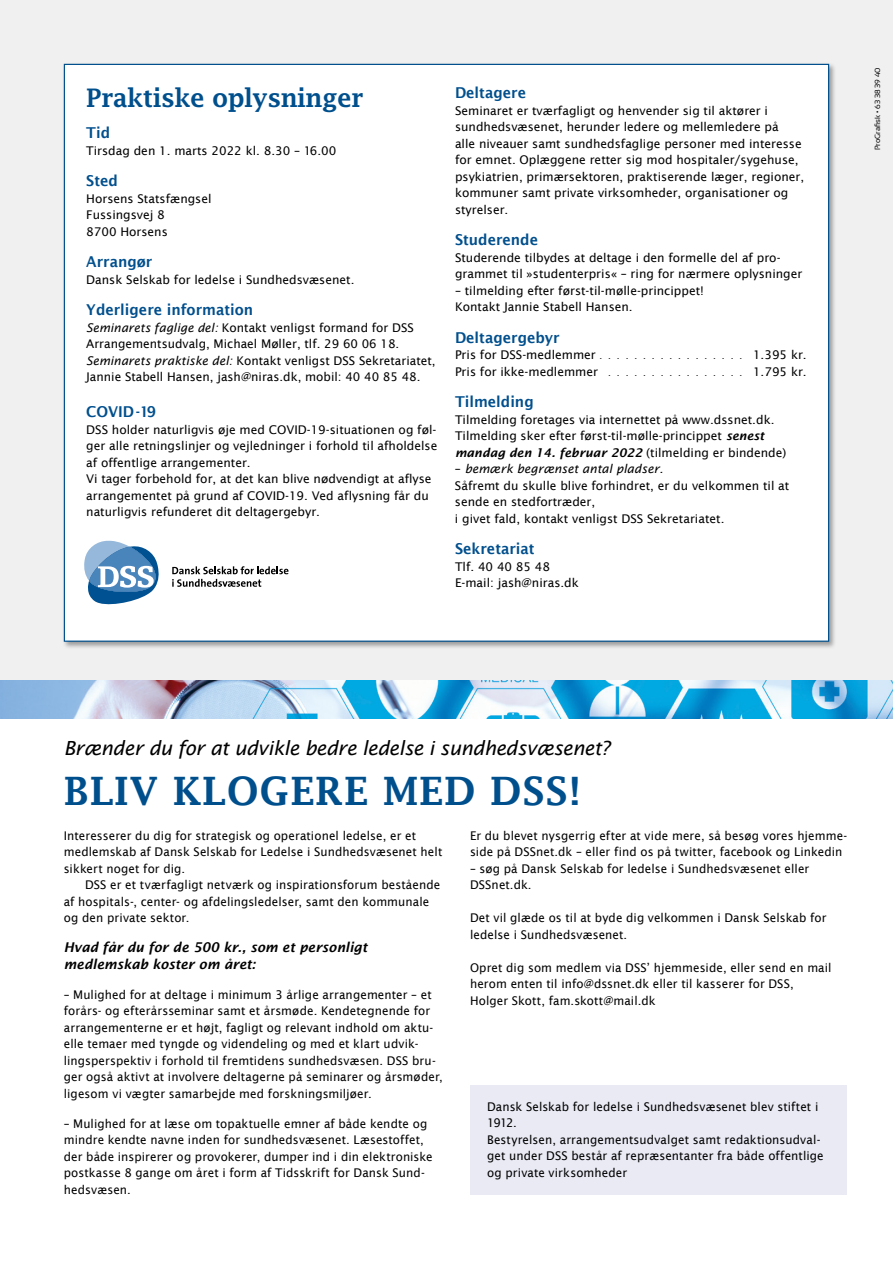
<style>
.page{position:relative;width:893px;height:1263px;background:#fff}
.page>*{position:absolute;margin:0;border:0;box-sizing:border-box;transform-origin:0 0}
.t1{font:600 39px "Lucida Fax";letter-spacing:.02em;color:#004f8d}
.t2{font:600 25.5px "Lucida Fax";letter-spacing:-.02em;color:#004f8d}
.t3{font:italic 19.5px "Lucida Sans";letter-spacing:-.02em;color:#000}
.t4{font:600 15px "Lucida Sans";color:#004f8d;scale:.95 1}
.t5{font:italic 600 13.5px/16.5px "Lucida Sans";color:#000}
.t6{font:12px/16.5px "Lucida Sans";color:#000}
.t7{font:7.5px "Sansation";color:#000}
.s1{font-style:italic}
.s2{font-weight:600;font-style:italic}
</style>
<div class="page">
<div style="left:0;top:0;width:893px;height:696px;background:#f0f0f0"></div>
<div style="left:62px;top:62px;width:774px;height:587px;background:#000;opacity:.35"></div>
<div style="left:64px;top:64px;width:765px;height:577px;background:#fff"></div>
<svg style="left:84px;top:541px;width:75px;height:64px"></svg>
<svg style="left:172px;top:566px;width:116px;height:21px"></svg>
<img style="left:0;top:681px;width:893px;height:38px">
<div style="left:470px;top:1085px;width:376px;height:109px;background:#e9eaf4"></div>
<h2 class="t2" style="left:86px;top:82px;width:279px">Praktiske oplysninger</h2>
<p class="t4" style="left:86px;top:124px;width:27px">Tid</p>
<p class="t6" style="left:86px;top:142px;width:252px">Tirsdag den 1. marts 2022 kl. 8.30 – 16.00</p>
<p class="t4" style="left:86px;top:172px;width:35px">Sted</p>
<p class="t6" style="left:86px;top:190px;width:127px">Horsens Statsfængsel<br>Fussingsvej 8<br>8700 Horsens</p>
<p class="t4" style="left:86px;top:253px;width:71px">Arrangør</p>
<p class="t6" style="left:86px;top:271px;width:270px">Dansk Selskab for ledelse i Sundhedsvæsenet.</p>
<p class="t4" style="left:86px;top:301px;width:177px">Yderligere information</p>
<p class="t6" style="left:86px;top:319px;width:351px"><span class="s1">Seminarets faglige del:</span> Kontakt venligst formand for DSS Arrangementsudvalg, Michael Møller, tlf. 29 60 06 18.<br><span class="s1">Seminarets praktiske del:</span> Kontakt venligst DSS Sekretariatet, Jannie Stabell Hansen, jash@niras.dk, mobil: 40 40 85 48.</p>
<p class="t4" style="left:86px;top:403px;width:75px">COVID-19</p>
<p class="t6" style="left:86px;top:421px;width:353px">DSS holder naturligvis øje med COVID-19-situationen og føl&shy;ger alle retningslinjer og vejledninger i forhold til afholdelse af offentlige arrangementer.<br>Vi tager forbehold for, at det kan blive nødvendigt at aflyse arrangementet på grund af COVID-19. Ved aflysning får du naturligvis refunderet dit deltagergebyr.</p>
<p class="t4" style="left:455px;top:84px;width:76px">Deltagere</p>
<p class="t6" style="left:455px;top:102px;width:351px">Seminaret er tværfagligt og henvender sig til aktører i sundhedsvæsenet, herunder ledere og mellemledere på<br>alle niveauer samt sundhedsfaglige personer med interesse for emnet. Oplæggene retter sig mod hospitaler/sygehuse, psykiatrien, primærsektoren, praktiserende læger, regioner, kommuner samt private virksomheder, organisationer og styrelser.</p>
<p class="t4" style="left:455px;top:231px;width:89px">Studerende</p>
<p class="t6" style="left:455px;top:249px;width:349px">Studerende tilbydes at deltage i den formelle del af pro&shy;grammet til »studenterpris« – ring for nærmere oplysninger</p>
<p class="t6" style="left:455px;top:282px;width:250px">– tilmelding efter først-til-mølle-princippet!<br>Kontakt Jannie Stabell Hansen.</p>
<p class="t4" style="left:455px;top:329px;width:112px">Deltagergebyr</p>
<p class="t6" style="left:455px;top:346px;width:142px">Pris for DSS-medlemmer</p>
<p class="t6" style="left:753px;top:346px;width:55px">1.395 kr.</p>
<p class="t6" style="left:455px;top:363px;width:145px">Pris for ikke-medlemmer</p>
<p class="t6" style="left:753px;top:363px;width:55px">1.795 kr.</p>
<p class="t4" style="left:455px;top:393px;width:84px">Tilmelding</p>
<p class="t6" style="left:455px;top:411px;width:333px">Tilmelding foretages via internettet på www.dssnet.dk.<br>Tilmelding sker efter først-til-mølle-princippet <span class="s2">senest mandag den 14. februar 2022</span> (tilmelding er bindende)</p>
<p class="t6" style="left:455px;top:460px;width:336px">– <span class="s1">bemærk begrænset antal pladser.<br></span>Såfremt du skulle blive forhindret, er du velkommen til at sende en stedfortræder,<br>i givet fald, kontakt venligst DSS Sekretariatet.</p>
<p class="t4" style="left:455px;top:540px;width:85px">Sekretariat</p>
<p class="t6" style="left:455px;top:558px;width:125px">Tlf. 40 40 85 48<br>E-mail: jash@niras.dk</p>
<p class="t7" style="left:873px;top:150px;width:84px;rotate:-90deg">ProGrafisk • 63 38 39 40</p>
<h3 class="t3" style="left:64px;top:737px;width:548px">Brænder du for at udvikle bedre ledelse i sundhedsvæsenet?</h3>
<h1 class="t1" style="left:64px;top:767px;width:519px">BLIV KLOGERE MED DSS!</h1>
<p class="t6" style="left:64px;top:827px;width:380px">Interesserer du dig for strategisk og operationel ledelse, er et medlemskab af Dansk Selskab for Ledelse i Sundhedsvæsenet helt sikkert noget for dig.</p>
<p class="t6" style="left:64px;top:877px;width:378px;text-indent:21px">DSS er et tværfagligt netværk og inspirationsforum bestående af hospitals-, center- og afdelingsledelser, samt den kommunale og den private sektor.</p>
<p class="t5" style="left:64px;top:939px;width:305px">Hvad får du for de 500 kr., som et personligt medlemskab koster om året:</p>
<p class="t6" style="left:64px;top:986px;width:381px">– Mulighed for at deltage i minimum 3 årlige arrangementer – et forårs- og efterårsseminar samt et årsmøde. Kendetegnende for arrangementerne er et højt, fagligt og relevant indhold om aktu&shy;elle temaer med tyngde og videndeling og med et klart udvik&shy;lingsperspektiv i forhold til fremtidens sundhedsvæsen. DSS bru&shy;ger også aktivt at involvere deltagerne på seminarer og årsmøder, ligesom vi vægter samarbejde med forskningsmiljøer.</p>
<p class="t6" style="left:64px;top:1115px;width:370px">– Mulighed for at læse om topaktuelle emner af både kendte og mindre kendte navne inden for sundhedsvæsenet. Læsestoffet, der både inspirerer og provokerer, dumper ind i din elektroniske postkasse 8 gange om året i form af Tidsskrift for Dansk Sund&shy;hedsvæsen.</p>
<p class="t6" style="left:470px;top:827px;width:379px">Er du blevet nysgerrig efter at vide mere, så besøg vores hjemme&shy;side på DSSnet.dk – eller find os på twitter, facebook og Linkedin</p>
<p class="t6" style="left:470px;top:860px;width:341px">– søg på Dansk Selskab for ledelse i Sundhedsvæsenet eller<br>DSSnet.dk.</p>
<p class="t6" style="left:470px;top:910px;width:358px">Det vil glæde os til at byde dig velkommen i Dansk Selskab for ledelse i Sundhedsvæsenet.</p>
<p class="t6" style="left:470px;top:959px;width:363px">Opret dig som medlem via DSS’ hjemmeside, eller send en mail herom enten til info@dssnet.dk eller til kasserer for DSS,<br>Holger Skott, fam.skott@mail.dk</p>
<p class="t6" style="left:487px;top:1098px;width:338px">Dansk Selskab for ledelse i Sundhedsvæsenet blev stiftet i 1912.<br>Bestyrelsen, arrangementsudvalget samt redaktionsudval&shy;get under DSS består af repræsentanter fra både offentlige og private virksomheder</p>
</div>
